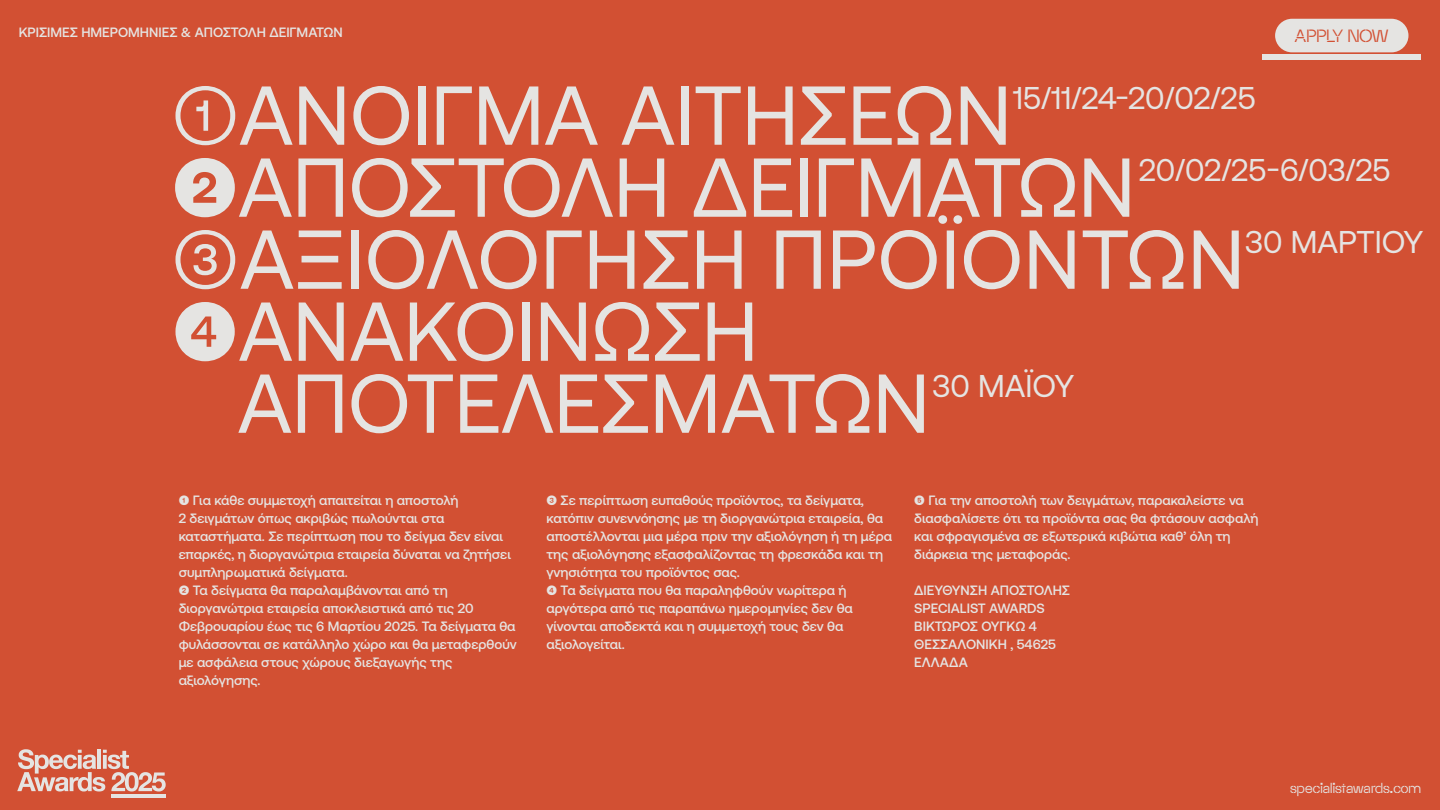
<style>
.page{position:relative;width:1440px;height:810px;background:#d25033}
.page>*{position:absolute;margin:0;border:0;box-sizing:border-box;transform-origin:0 0}
.t1{font:83.25px "Aeonik Pro";color:#e5e4e2}
.t2{font:31.5px "Aeonik Pro";color:#e5e4e2}
.t3{font:16.5px "SM Maxeville Constructed";letter-spacing:-.005em;color:#d25033}
.t4{font:500 13.5px/18px "Aeonik Pro";color:#e5e4e2}
.t5{font:13.5px "SM Maxeville Constructed";letter-spacing:-.01em;color:#e5e4e2}
.s1{font-weight:500}
</style>
<div class="page">
<svg style="left:17px;top:749px;width:149px;height:43px"></svg>
<hr style="left:111px;top:794px;width:55px;height:4px;background:#e5e4e2">
<div style="left:1262px;top:54px;width:159px;height:6px;background:#e5e4e2"></div>
<div style="left:1275px;top:19px;width:133px;height:33px;background:#e5e4e2;border-radius:17px"></div>
<p class="t4" style="left:19px;top:23px;width:326px">ΚΡΙΣΙΜΕΣ ΗΜΕΡΟΜΗΝΙΕΣ &amp; ΑΠΟΣΤΟΛΗ ΔΕΙΓΜΑΤΩΝ</p>
<p class="t3" style="left:1295px;top:24px;width:96px">APPLY NOW</p>
<h1 class="t1" style="left:172px;top:70px;width:841px">➀ΑΝΟΙΓΜΑ ΑΙΤΗΣΕΩΝ</h1>
<h1 class="t1" style="left:172px;top:142px;width:965px"><span class="s1">➋</span>ΑΠΟΣΤΟΛΗ ΔΕΙΓΜΑΤΩΝ</h1>
<h1 class="t1" style="left:172px;top:214px;width:1074px">➂ΑΞΙΟΛΟΓΗΣΗ ΠΡΟΪΟΝΤΩΝ</h1>
<h1 class="t1" style="left:172px;top:286px;width:587px">➍ΑΝΑΚΟΙΝΩΣΗ</h1>
<h1 class="t1" style="left:237px;top:358px;width:694px">ΑΠΟΤΕΛΕΣΜΑΤΩΝ</h1>
<h2 class="t2" style="left:1013px;top:81px;width:244px">15/11/24-20/02/25</h2>
<h2 class="t2" style="left:1139px;top:153px;width:253px">20/02/25-6/03/25</h2>
<h2 class="t2" style="left:1245px;top:225px;width:180px">30 MAΡΤΙΟΥ</h2>
<h2 class="t2" style="left:932px;top:369px;width:143px">30 ΜΑΐΟΥ</h2>
<p class="t4" style="left:179px;top:491px;width:340px">➊ Για κάθε συμμετοχή απαιτείται η αποστολή<br>2 δειγμάτων όπως ακριβώς πωλούνται στα καταστήματα. Σε περίπτωση που το δείγμα δεν είναι επαρκές, η διοργανώτρια εταιρεία δύναται να ζητήσει συμπληρωματικά δείγματα.<br>➋ Τα δείγματα θα παραλαμβάνονται από τη διοργανώτρια εταιρεία αποκλειστικά από τις 20<br>Φεβρουαρίου έως τις 6 Μαρτίου 2025. Τα δείγματα θα φυλάσσονται σε κατάλληλο χώρο και θα μεταφερθούν με ασφάλεια στους χώρους διεξαγωγής της αξιολόγησης.</p>
<p class="t4" style="left:546px;top:491px;width:347px">➌ Σε περίπτωση ευπαθούς προϊόντος, τα δείγματα, κατόπιν συνεννόησης με τη διοργανώτρια εταιρεία, θα αποστέλλονται μια μέρα πριν την αξιολόγηση ή τη μέρα της αξιολόγησης εξασφαλίζοντας τη φρεσκάδα και τη γνησιότητα του προϊόντος σας.<br>➍ Τα δείγματα που θα παραληφθούν νωρίτερα ή αργότερα από τις παραπάνω ημερομηνίες δεν θα γίνονται αποδεκτά και η συμμετοχή τους δεν θα αξιολογείται.</p>
<p class="t4" style="left:914px;top:491px;width:346px">➎ Για την αποστολή των δειγμάτων, παρακαλείστε να διασφαλίσετε ότι τα προϊόντα σας θα φτάσουν ασφαλή και σφραγισμένα σε εξωτερικά κιβώτια καθ’ όλη τη διάρκεια της μεταφοράς.</p>
<p class="t4" style="left:914px;top:581px;width:157px">ΔΙΕΥΘΥΝΣΗ ΑΠΟΣΤΟΛΗΣ<br>SPECIALIST AWARDS<br>ΒΙΚΤΩΡΟΣ ΟΥΓΚΩ 4<br>ΘΕΣΣΑΛΟΝΙΚΗ , 54625<br>ΕΛΛΑΔΑ</p>
<p class="t5" style="left:1290px;top:778px;width:133px">specialistawards.com</p>
</div>
